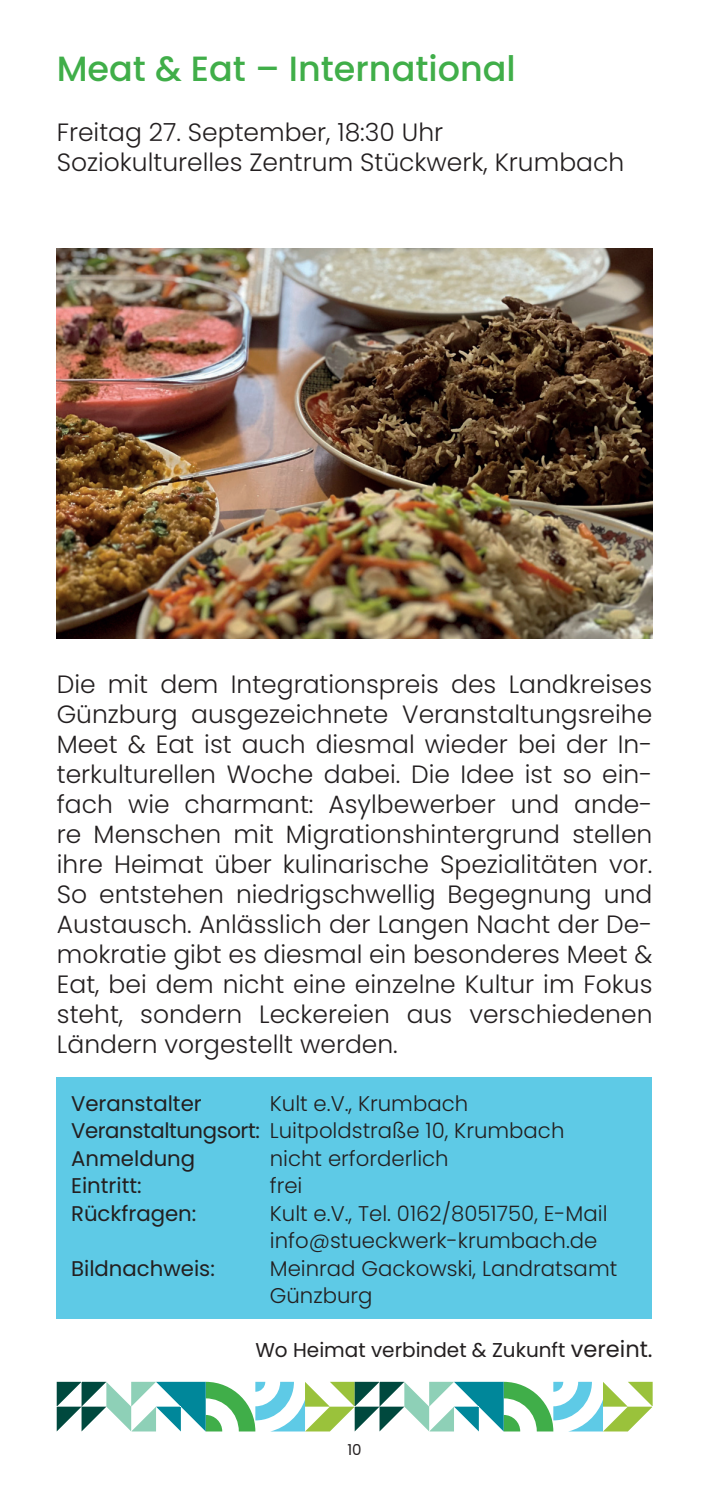
<style>
.page{position:relative;width:709px;height:1489px;background:#fff}
.page>*{position:absolute;margin:0;border:0;box-sizing:border-box;transform-origin:0 0}
.t1{font:500 35px "Poppins";color:#40ae49}
.t2{font:300 25px/30px "Poppins";color:#231f20;text-align:justify}
.t3{font:300 21.25px/27.5px "Poppins";color:#231f20}
.t4{font:21.25px/27.5px "Poppins";color:#231f20}
.t5{font:20px "Poppins";color:#231f20}
.t6{font:15px "Poppins";color:#231f20}
.s1{font-size:22.5px}
</style>
<div class="page">
<svg style="left:57px;top:1381px;width:595px;height:50px"></svg>
<img style="left:57px;top:248px;width:595px;height:390px">
<div style="left:57px;top:1077px;width:595px;height:241px;background:#5ecae6"></div>
<h1 class="t1" style="left:57px;top:48px;width:460px">Meat &amp; Eat – International</h1>
<p class="t2" style="left:57px;top:117px;width:569px">Freitag 27. September, 18:30 Uhr<br>Soziokulturelles Zentrum Stückwerk, Krumbach</p>
<p class="t2" style="left:57px;top:669px;width:597px">Die mit dem Integrationspreis des Landkreises Günzburg ausgezeichnete Veranstaltungsreihe Meet &amp; Eat ist auch diesmal wieder bei der In&shy;terkulturellen Woche dabei. Die Idee ist so ein&shy;fach wie charmant: Asylbewerber und ande&shy;re Menschen mit Migrationshintergrund stellen ihre Heimat über kulinarische Spezialitäten vor.<br>So entstehen niedrigschwellig Begegnung und Austausch. Anlässlich der Langen Nacht der De&shy;mokratie gibt es diesmal ein besonderes Meet &amp; Eat, bei dem nicht eine einzelne Kultur im Fokus steht, sondern Leckereien aus verschiedenen Ländern vorgestellt werden.</p>
<p class="t4" style="left:71px;top:1089px;width:190px">Veranstalter<br>Veranstaltungsort:<br>Anmeldung<br>Eintritt:<br>Rückfragen:</p>
<p class="t4" style="left:71px;top:1254px;width:145px">Bildnachweis:</p>
<p class="t3" style="left:270px;top:1089px;width:349px">Kult e.V., Krumbach<br>Luitpoldstraße 10, Krumbach nicht erforderlich<br>frei<br>Kult e.V., Tel. 0162/8051750, E-Mail info@stueckwerk-krumbach.de<br>Meinrad Gackowski, Landratsamt<br>Günzburg</p>
<p class="t5" style="left:255px;top:1338px;width:399px">Wo Heimat verbindet &amp; Zukunft <span class="s1">vereint.</span></p>
<p class="t6" style="left:347px;top:1440px;width:16px">10</p>
</div>
